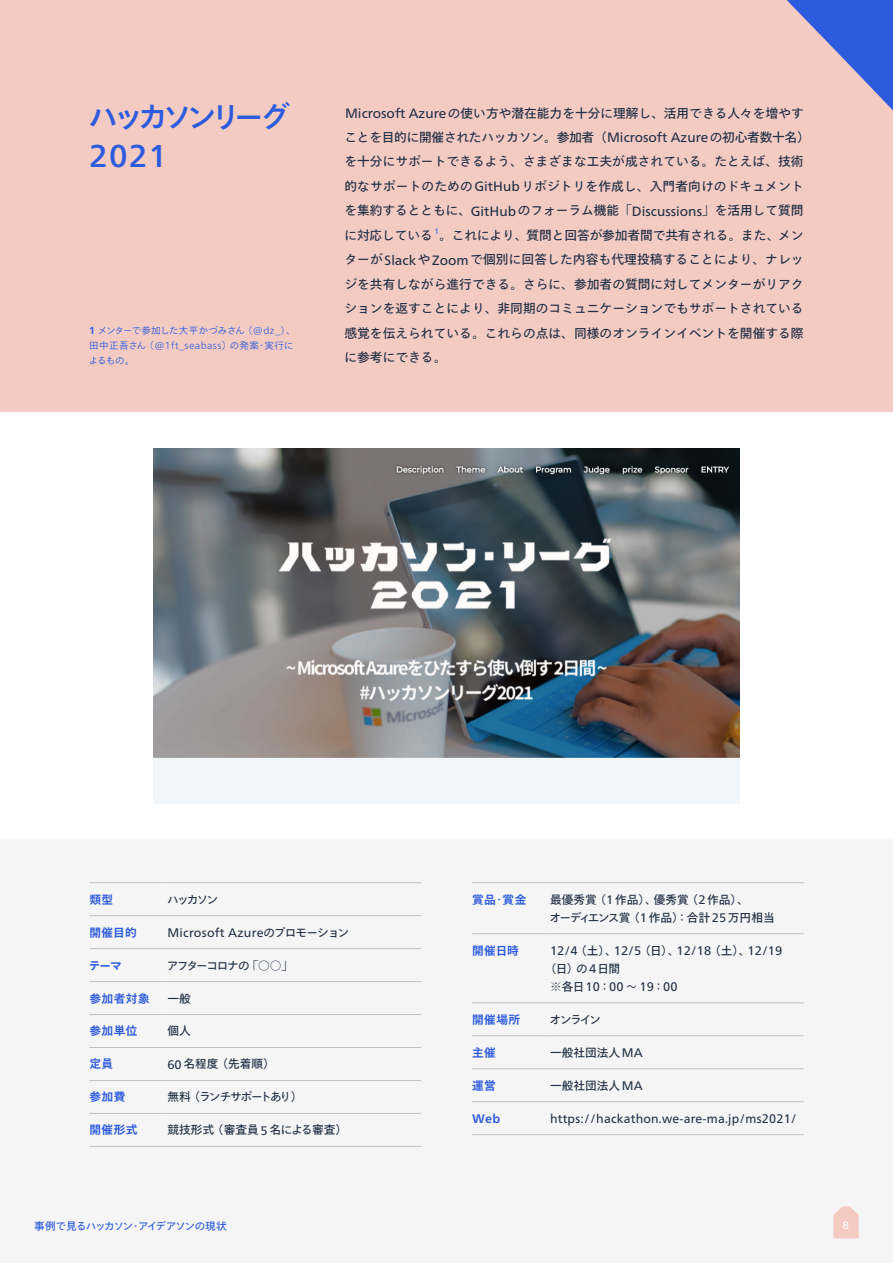
<style>
.page{position:relative;width:893px;height:1263px;background:#fff}
.page>*{position:absolute;margin:0;border:0;box-sizing:border-box;transform-origin:0 0}
.t1{font:500 31.5px "Frutiger Neue LTW1 G";color:#2c5bdd}
.t2{font:500 29.7px "Tazugane Gothic Std N";letter-spacing:-.18em;color:#2c5bdd}
.t3{font:12.75px/24.5px "Tazugane Gothic Std N";color:#213046}
.t4{font:12.45px "Frutiger Neue LTW1 G";letter-spacing:.02em;color:#213046}
.t5{font:12.45px "Frutiger Neue LTW1 G";color:#213046}
.t6{font:700 12.45px "Frutiger Neue LTW1 G";color:#2c5bdd}
.t7{font:11.7px/18px "Tazugane Gothic Std N";letter-spacing:-.01em;color:#213046}
.t8{font:700 11.7px "Tazugane Gothic Std N";letter-spacing:.04em;color:#2c5bdd}
.t9{font:11.7px "Tazugane Gothic Std N";letter-spacing:-.115em;color:#213046}
.t10{font:11.7px "Tazugane Gothic Std N";letter-spacing:-.125em;color:#213046}
.t11{font:10.65px "Tazugane Gothic Std N";letter-spacing:-.095em;color:#2c5bdd}
.t12{font:10.65px "Frutiger Neue LTW1 G";color:#fff}
.t13{font:300 9.6px/14.9px "Tazugane Gothic Std N";color:#2c5bdd}
.t14{font:7.95px "Frutiger Neue LTW1 G";color:#2c5bdd}
.s1{font-family:"Frutiger Neue LTW1 G";font-weight:700;font-size:10.2px}
.s2{font-family:"Gothic MB101 Pro"}
.s3{font-family:"Frutiger Neue LTW1 G";font-size:10.2px}
.s4{font-family:"Frutiger Neue LTW1 G";font-size:13.5px}
.s5{font-family:"Tazugane Gothic Std N";font-size:11.7px}
.s6{font-family:"Frutiger Neue LTW1 G";font-size:12.45px}
.s7{font-weight:400}
.s8{font-family:"Gothic MB101 Pro";font-size:11.7px}
</style>
<div class="page">
<div style="left:0;top:840px;width:893px;height:423px;background:#f5f5f5"></div>
<div style="left:0;top:0;width:893px;height:412px;background:#f4cbc3"></div>
<svg style="left:833px;top:1206px;width:26px;height:32px"></svg>
<hr style="left:89px;top:1080px;width:78px;height:1px;background:#c1bec5">
<hr style="left:167px;top:1080px;width:254px;height:1px;background:#c1bec5">
<hr style="left:89px;top:915px;width:78px;height:1px;background:#c1bec5">
<hr style="left:167px;top:915px;width:254px;height:1px;background:#c1bec5">
<hr style="left:89px;top:1014px;width:78px;height:1px;background:#c1bec5">
<hr style="left:167px;top:1014px;width:254px;height:1px;background:#c1bec5">
<hr style="left:89px;top:1047px;width:78px;height:1px;background:#c1bec5">
<hr style="left:167px;top:1047px;width:254px;height:1px;background:#c1bec5">
<hr style="left:89px;top:948px;width:78px;height:1px;background:#c1bec5">
<hr style="left:167px;top:948px;width:254px;height:1px;background:#c1bec5">
<hr style="left:89px;top:981px;width:78px;height:1px;background:#c1bec5">
<hr style="left:167px;top:981px;width:254px;height:1px;background:#c1bec5">
<hr style="left:89px;top:1113px;width:78px;height:1px;background:#c1bec5">
<hr style="left:167px;top:1113px;width:254px;height:1px;background:#c1bec5">
<hr style="left:89px;top:882px;width:78px;height:1px;background:#c1bec5">
<hr style="left:167px;top:882px;width:254px;height:1px;background:#c1bec5">
<hr style="left:89px;top:1146px;width:78px;height:1px;background:#c1bec5">
<hr style="left:167px;top:1146px;width:254px;height:1px;background:#c1bec5">
<hr style="left:472px;top:933px;width:78px;height:1px;background:#c1bec5">
<hr style="left:550px;top:933px;width:253px;height:1px;background:#c1bec5">
<hr style="left:472px;top:1068px;width:78px;height:1px;background:#c1bec5">
<hr style="left:550px;top:1068px;width:253px;height:1px;background:#c1bec5">
<hr style="left:472px;top:1002px;width:78px;height:1px;background:#c1bec5">
<hr style="left:550px;top:1002px;width:253px;height:1px;background:#c1bec5">
<hr style="left:472px;top:1035px;width:78px;height:1px;background:#c1bec5">
<hr style="left:550px;top:1035px;width:253px;height:1px;background:#c1bec5">
<hr style="left:472px;top:1101px;width:78px;height:1px;background:#c1bec5">
<hr style="left:550px;top:1101px;width:253px;height:1px;background:#c1bec5">
<hr style="left:472px;top:882px;width:78px;height:1px;background:#c1bec5">
<hr style="left:550px;top:882px;width:253px;height:1px;background:#c1bec5">
<hr style="left:472px;top:1134px;width:78px;height:1px;background:#c1bec5">
<hr style="left:550px;top:1134px;width:253px;height:1px;background:#c1bec5">
<img style="left:153px;top:449px;width:587px;height:355px">
<h2 class="t2" style="left:88px;top:96px;width:203px">ハッカソンリーグ</h2>
<h1 class="t1" style="left:89px;top:138px;width:79px">2021</h1>
<p class="t13" style="left:89px;top:324px;width:209px"><span class="s1">1</span> メンターで参加した大平かづみさん<span class="s2">（</span><span class="s3">@dz_</span><span class="s2">）</span>、田中正吾さん<span class="s2">（</span><span class="s3">@1ft_seabass</span><span class="s2">）</span>の発案・実行によるもの。</p>
<p class="t3" style="left:344px;top:101px;width:467px"><span class="s4">Microsoft Azure</span>の使い方や潜在能力を十分に理解し、活用できる人々を増やすことを目的に開催されたハッカソン。参加者<span class="s2">（</span><span class="s4">Microsoft Azure</span>の初心者数十名<span class="s2">）</span>を十分にサポートできるよう、さまざまな工夫が成されている。たとえば、技術的なサポートのための<span class="s4">GitHub</span>リポジトリを作成し、入門者向けのドキュメントを集約するとともに、<span class="s4">GitHub</span>のフォーラム機能「<span class="s4">Discussions</span>」を活用して質問に対応している</p>
<p class="t14" style="left:434px;top:226px;width:6px">1</p>
<p class="t3" style="left:344px;top:224px;width:461px;text-align:justify;text-indent:95px">。これにより、質問と回答が参加者間で共有される。また、メンターが<span class="s4">Slack</span>や<span class="s4">Zoom</span>で個別に回答した内容も代理投稿することにより、ナレッジを共有しながら進行できる。さらに、参加者の質問に対してメンターがリアクションを返すことにより、非同期のコミュニケーションでもサポートされている感覚を伝えられている。これらの点は、同様のオンラインイベントを開催する際に参考にできる。</p>
<p class="t8" style="left:89px;top:891px;width:25px">類型</p>
<p class="t7" style="left:167px;top:891px;width:53px">ハッカソン</p>
<p class="t8" style="left:89px;top:924px;width:49px">開催目的</p>
<p class="t4" style="left:167px;top:925px;width:183px">Microsoft Azure<span class="s5">のプロモーション</span></p>
<p class="t8" style="left:89px;top:957px;width:35px">テーマ</p>
<p class="t10" style="left:167px;top:957px;width:128px">アフターコロナの「○○」</p>
<p class="t8" style="left:89px;top:990px;width:62px">参加者対象</p>
<p class="t7" style="left:167px;top:990px;width:25px">一般</p>
<p class="t8" style="left:89px;top:1023px;width:50px">参加単位</p>
<p class="t7" style="left:167px;top:1023px;width:25px">個人</p>
<p class="t8" style="left:89px;top:1056px;width:25px">定員</p>
<p class="t7" style="left:167px;top:1056px;width:109px"><span class="s6">60</span>名程度<span class="s2">（</span>先着順<span class="s2">）</span></p>
<p class="t8" style="left:89px;top:1089px;width:38px">参加費</p>
<p class="t9" style="left:167px;top:1089px;width:137px">無料<span class="s2">（</span>ランチサポートあり<span class="s2">）</span></p>
<p class="t8" style="left:89px;top:1122px;width:50px">開催形式</p>
<p class="t7" style="left:167px;top:1122px;width:181px">競技形式<span class="s2">（</span>審査員<span class="s6">5</span>名による審査<span class="s2">）</span></p>
<p class="t8" style="left:472px;top:891px;width:56px">賞品<span class="s7">・</span>賞金</p>
<p class="t7" style="left:549px;top:891px;width:227px">最優秀賞<span class="s2">（</span><span class="s6">1</span>作品<span class="s2">）</span>、優秀賞<span class="s2">（</span><span class="s6">2</span>作品<span class="s2">）</span>、<br>オーディエンス賞<span class="s2">（</span><span class="s6">1</span>作品<span class="s2">）</span>：合計<span class="s6">25</span>万円相当</p>
<p class="t8" style="left:472px;top:942px;width:48px">開催日時</p>
<p class="t5" style="left:550px;top:943px;width:234px">12/4<span class="s8">（</span><span class="s5">土</span><span class="s8">）</span><span class="s5">、</span>12/5<span class="s8">（</span><span class="s5">日</span><span class="s8">）</span><span class="s5">、</span>12/18<span class="s8">（</span><span class="s5">土</span><span class="s8">）</span><span class="s5">、</span>12/19</p>
<p class="t7" style="left:545px;top:960px;width:77px"><span class="s2">（</span>日<span class="s2">）</span>の<span class="s6">4</span>日間</p>
<p class="t4" style="left:550px;top:979px;width:129px"><span class="s5">※各日</span>10<span class="s5">：</span>00 <span class="s8">～</span> 19<span class="s5">：</span>00</p>
<p class="t8" style="left:472px;top:1011px;width:50px">開催場所</p>
<p class="t7" style="left:549px;top:1011px;width:53px">オンライン</p>
<p class="t8" style="left:472px;top:1044px;width:25px">主催</p>
<p class="t7" style="left:550px;top:1044px;width:94px">一般社団法人<span class="s6">MA</span></p>
<p class="t8" style="left:472px;top:1077px;width:25px">運営</p>
<p class="t7" style="left:550px;top:1077px;width:94px">一般社団法人<span class="s6">MA</span></p>
<p class="t6" style="left:472px;top:1111px;width:30px">Web</p>
<p class="t4" style="left:550px;top:1111px;width:248px">https://hackathon.we-are-ma.jp/ms2021/</p>
<p class="t11" style="left:34px;top:1218px;width:194px">事例で見るハッカソン・アイデアソンの現状</p>
<p class="t12" style="left:843px;top:1219px;width:8px">8</p>
</div>
